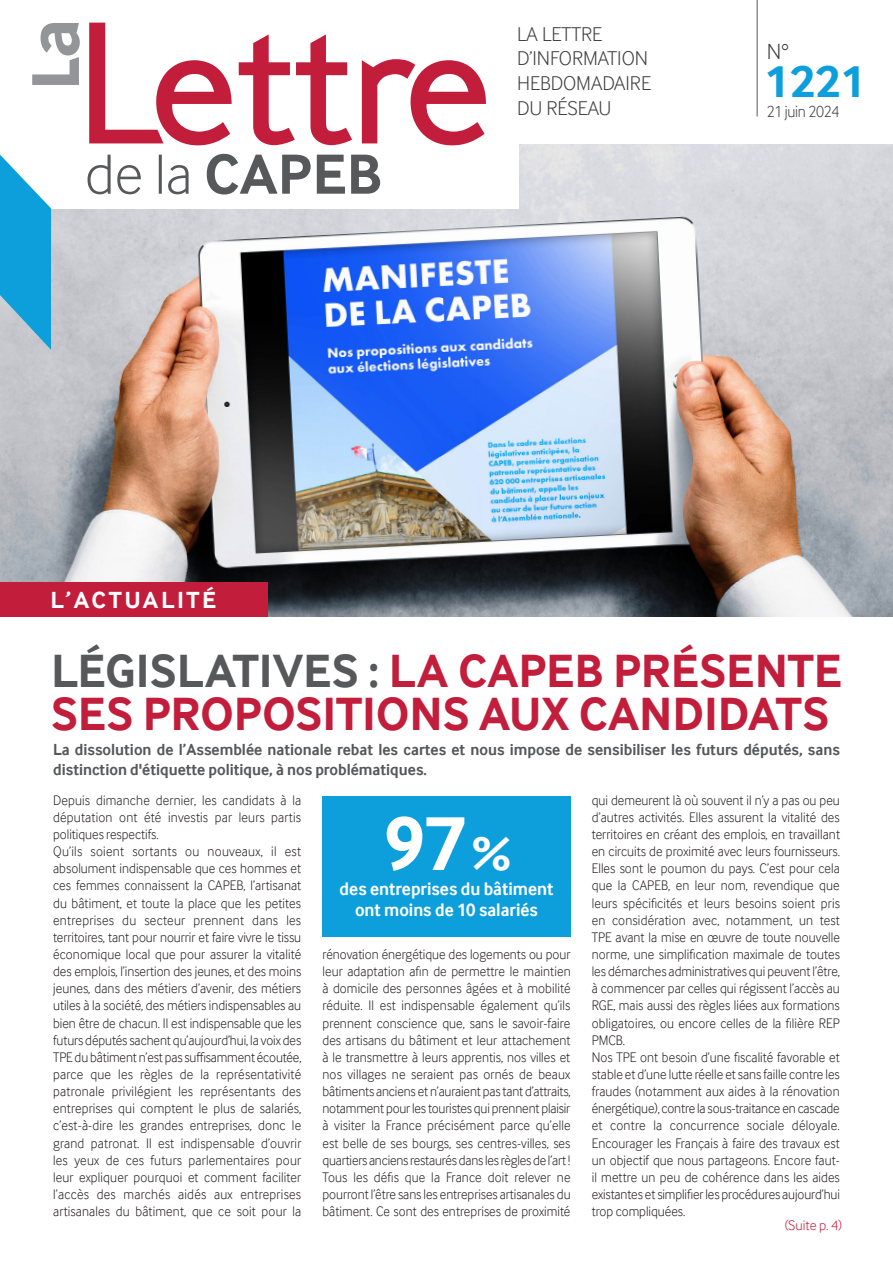
<style>
.page{position:relative;width:893px;height:1263px;background:#fff}
.page>*{position:absolute;margin:0;border:0;box-sizing:border-box;transform-origin:0 0}
.t1{font:700 79.5px "Inter Face";color:#fff}
.t2{font:700 48px/43.5px "Inter Face";color:#c21e3c}
.t3{font:700 46.8px "Inter Face";color:#0c9fdc}
.t4{font:700 24px "Inter Face";letter-spacing:.11em;color:#fff}
.t5{font:300 22.5px "Inter Face";color:#3e3e3f}
.t6{font:300 20.55px "Inter Face";color:#3e3e3f}
.t7{font:700 18.75px/21px "Inter Face";color:#fff;text-align:center;scale:.92 1}
.t8{font:300 16.8px "Inter Face";letter-spacing:-.02em;color:#3e3e3f;scale:.92 1}
.t9{font:700 16.5px/19.5px "Inter Face";color:#57585a;scale:.94 1}
.Textes_ok{font:300 14.25px/17.1px "Inter Face";letter-spacing:.005em;color:#231f20;text-align:justify;scale:.94 1}
.Textes_ok-2{font:300 14.25px "Inter Face";color:#c21e3c}
.s1{color:#57585a}
.s2{font-size:49.5px}
</style>
<div class="page">
<img style="left:0;top:145px;width:893px;height:472px">
<hr style="left:757px;top:0;width:1px;height:117px;background:#57585a">
<div style="left:0;top:583px;width:268px;height:34px;background:#c21e3c"></div>
<div style="left:0;top:0;width:519px;height:208px;background:#fff"></div>
<svg style="left:89px;top:23px;width:397px;height:122px"></svg>
<svg style="left:88px;top:154px;width:292px;height:40px"></svg>
<svg style="left:32px;top:23px;width:48px;height:62px"></svg>
<svg style="left:0;top:155px;width:51px;height:195px;background:#47b1de"></svg>
<div style="left:322px;top:796px;width:249px;height:140px;background:#0c9fdc"></div>
<p class="t4" style="left:51px;top:586px;width:167px">L’ACTUALITÉ</p>
<p class="t6" style="left:517px;top:22px;width:87px">LA LETTRE</p>
<p class="t6" style="left:517px;top:47px;width:133px">D’INFORMATION</p>
<p class="t6" style="left:517px;top:72px;width:135px">HEBDOMADAIRE</p>
<p class="t6" style="left:517px;top:96px;width:96px">DU RÉSEAU</p>
<p class="t5" style="left:767px;top:39px;width:24px">N°</p>
<p class="t3" style="left:765px;top:54px;width:103px">1221</p>
<p class="t8" style="left:767px;top:102px;width:80px">21 juin 2024</p>
<p class="t2" style="left:51px;top:649px;width:792px"><span class="s1">LÉGISLATIVES :</span> LA CAPEB PRÉSENTE<br>SES PROPOSITIONS AUX CANDIDATS</p>
<p class="t9" style="left:53px;top:740px;width:838px">La dissolution de l’Assemblée nationale rebat les cartes et nous impose de sensibiliser les futurs députés, sans distinction d'étiquette politique, à nos problématiques.</p>
<p class="Textes_ok" style="left:53px;top:791px;width:266px">Depuis dimanche dernier, les candidats à la députation ont été investis par leurs partis politiques respectifs.</p>
<p class="Textes_ok" style="left:53px;top:843px;width:266px">Qu’ils soient sortants ou nouveaux, il est absolument indispensable que ces hommes et ces femmes connaissent la CAPEB, l’artisanat du bâtiment, et toute la place que les petites entreprises du secteur prennent dans les territoires, tant pour nourrir et faire vivre le tissu économique local que pour assurer la vitalité des emplois, l’insertion des jeunes, et des moins jeunes, dans des métiers d’avenir, des métiers utiles à la société, des métiers indispensables au bien être de chacun. Il est indispensable que les futurs députés sachent qu’aujourd’hui, la voix des TPE du bâtiment n’est pas suffisamment écoutée, parce que les règles de la représentativité patronale privilégient les représentants des entreprises qui comptent le plus de salariés, c’est-à-dire les grandes entreprises, donc le grand patronat. Il est indispensable d’ouvrir les yeux de ces futurs parlementaires pour leur expliquer pourquoi et comment faciliter l’accès des marchés aidés aux entreprises artisanales du bâtiment, que ce soit pour la</p>
<p class="t1" style="left:383px;top:797px;width:128px">97 <span class="s2">%</span></p>
<p class="t7" style="left:340px;top:878px;width:234px">des entreprises du bâtiment ont moins de 10 salariés</p>
<p class="Textes_ok" style="left:322px;top:945px;width:266px">rénovation énergétique des logements ou pour leur adaptation afin de permettre le maintien à domicile des personnes âgées et à mobilité réduite. Il est indispensable également qu’ils prennent conscience que, sans le savoir-faire des artisans du bâtiment et leur attachement à le transmettre à leurs apprentis, nos villes et nos villages ne seraient pas ornés de beaux bâtiments anciens et n’auraient pas tant d’attraits, notamment pour les touristes qui prennent plaisir à visiter la France précisément parce qu’elle est belle de ses bourgs, ses centres-villes, ses quartiers anciens restaurés dans les règles de l’art !</p>
<p class="Textes_ok" style="left:322px;top:1168px;width:265px">Tous les défis que la France doit relever ne pourront l’être sans les entreprises artisanales du bâtiment. Ce sont des entreprises de proximité</p>
<p class="Textes_ok" style="left:592px;top:791px;width:266px">qui demeurent là où souvent il n’y a pas ou peu d’autres activités. Elles assurent la vitalité des territoires en créant des emplois, en travaillant en circuits de proximité avec leurs fournisseurs.<br>Elles sont le poumon du pays. C’est pour cela que la CAPEB, en leur nom, revendique que leurs spécificités et leurs besoins soient pris en considération avec, notamment, un test TPE avant la mise en œuvre de toute nouvelle norme, une simplification maximale de toutes les démarches administratives qui peuvent l’être, à commencer par celles qui régissent l’accès au RGE, mais aussi des règles liées aux formations obligatoires, ou encore celles de la filière REP PMCB.</p>
<p class="Textes_ok" style="left:592px;top:1048px;width:266px">Nos TPE ont besoin d’une fiscalité favorable et stable et d’une lutte réelle et sans faille contre les fraudes (notamment aux aides à la rénovation énergétique), contre la sous-traitance en cascade et contre la concurrence sociale déloyale.<br>Encourager les Français à faire des travaux est un objectif que nous partageons. Encore faut&shy;il mettre un peu de cohérence dans les aides existantes et simplifier les procédures aujourd’hui trop compliquées.</p>
<p class="Textes_ok-2" style="left:785px;top:1217px;width:59px">(Suite p. 4)</p>
</div>
